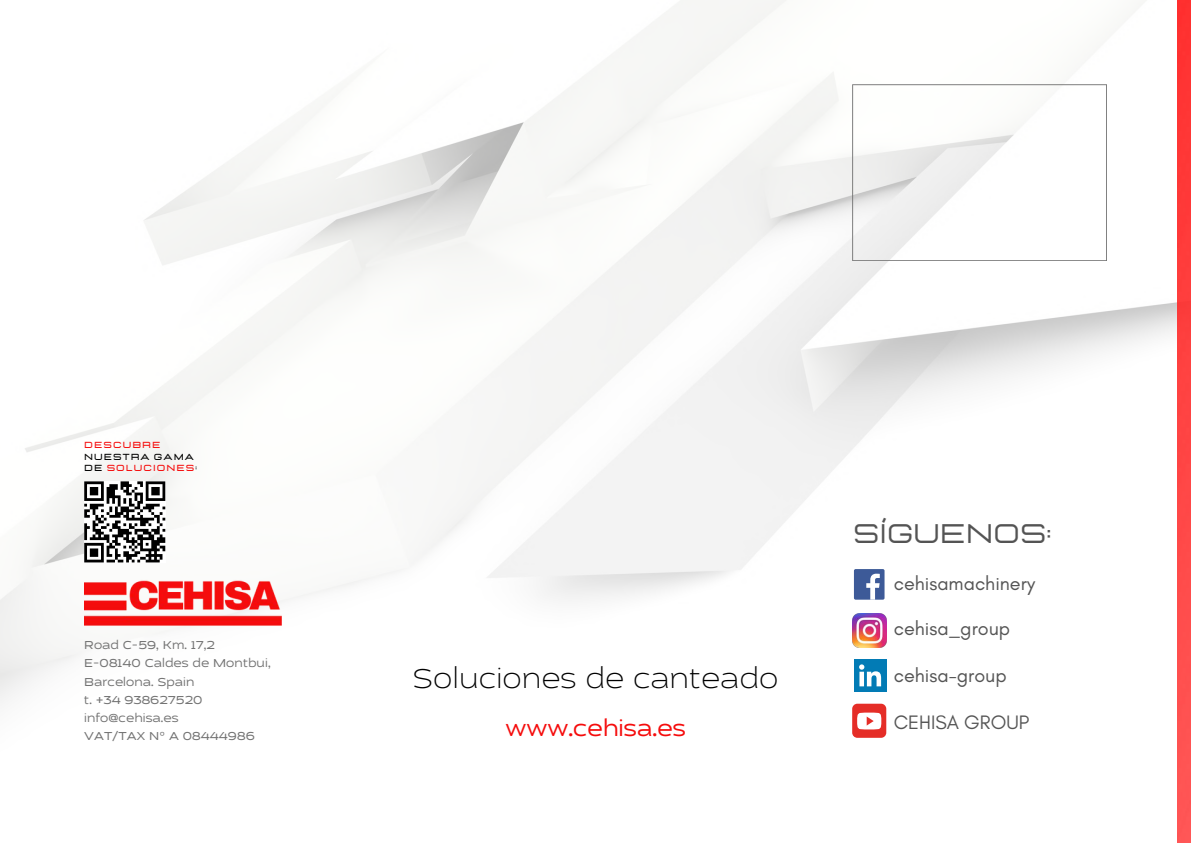
<style>
.page{position:relative;width:1191px;height:843px;background:#fff}
.page>*{position:absolute;margin:0;border:0;box-sizing:border-box;transform-origin:0 0}
.t1{font:200 expanded 31.3px "Cedra 4 F";color:#000}
.t2{font:26.8px "Lastica";color:#545454}
.t3{font:expanded 25.3px "Cedra 4 F";color:#f50c0c}
.t4{font:19.8px "Glacial Indifference";color:#545454}
.t5{font:expanded 13.3px/18.3px "Cedra 4 F";letter-spacing:.01em;color:#737373}
.t6{font:700 8.7px/11.7px "Lastica";letter-spacing:.12em;color:#000}
.t7{font:700 8.7px "Lastica";letter-spacing:.12em;color:#f50c0c}
.s1{color:#f50c0c}
</style>
<div class="page">
<img style="left:0;top:0;width:1177px;height:738px">
<svg style="left:852px;top:84px;width:254px;height:177px"></svg>
<img style="left:1177px;top:0;width:13px;height:842px">
<img style="left:84px;top:572px;width:197px;height:59px">
<div style="left:853px;top:659px;width:33px;height:32px;background:#027bb5"></div>
<svg style="left:859px;top:664px;width:22px;height:22px"></svg>
<div style="left:853px;top:569px;width:31px;height:30px;background:#3d5a98;border-radius:2px"></div>
<svg style="left:866px;top:573px;width:13px;height:26px"></svg>
<div style="left:852px;top:703px;width:34px;height:34px;background:#e52d27;border-radius:5px"></div>
<svg style="left:857px;top:712px;width:24px;height:17px"></svg>
<img style="left:852px;top:612px;width:34px;height:35px">
<svg style="left:84px;top:481px;width:81px;height:81px"></svg>
<p class="t7" style="left:84px;top:440px;width:78px">DESCUBRE</p>
<p class="t6" style="left:84px;top:451px;width:114px">NUESTRA GAMA<br>DE <span class="s1">SOLUCIONES</span>:</p>
<p class="t5" style="left:84px;top:635px;width:188px">Road C-59, Km. 17,2<br>E-08140 Caldes de Montbui,<br>Barcelona. Spain<br>t. +34 938627520 info@cehisa.es<br>VAT/TAX N° A 08444986</p>
<h1 class="t1" style="left:413px;top:658px;width:367px">Soluciones de canteado</h1>
<h3 class="t3" style="left:505px;top:711px;width:181px">www.cehisa.es</h3>
<h2 class="t2" style="left:853px;top:520px;width:199px">SÍGUENOS:</h2>
<h3 class="t4" style="left:893px;top:571px;width:143px">cehisamachinery</h3>
<h3 class="t4" style="left:893px;top:616px;width:118px">cehisa_group</h3>
<h3 class="t4" style="left:893px;top:663px;width:114px">cehisa-group</h3>
<h3 class="t4" style="left:893px;top:709px;width:137px">CEHISA GROUP</h3>
</div>
